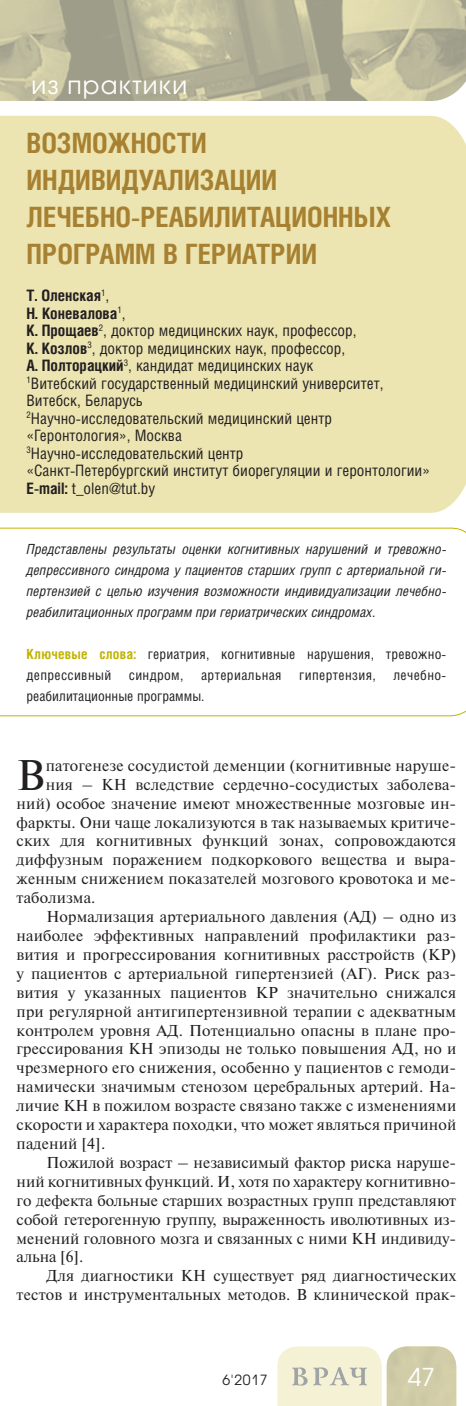
<style>
.page{position:relative;width:466px;height:1406px;background:#fff}
.page>*{position:absolute;margin:0;border:0;box-sizing:border-box;transform-origin:0 0}
.t1{font:42.7px "Newton C";color:#231f20}
.t2{font:700 28px/36.8px "Helios Cond";color:#a78131}
.t3{font:24.5px "Avant Garde Gothic C";letter-spacing:.05em;color:#fff}
.t4{font:15.75px "Newton C";letter-spacing:.01em;color:#231f20}
.t5{font:15.75px/17.5px "Helios Cond";color:#231f20}
.t6{font:italic 14px/21px "Helios Cond";color:#231f20;text-align:justify}
.t7{font:14px/21px "Helios Cond";letter-spacing:.015em;color:#231f20}
.t8{font:14px "Avant Garde Gothic C";color:#231f20}
.s1{font-weight:700}
.s2{font-weight:700;color:#c1b400}
</style>
<div class="page">
<svg style="left:277px;top:1346px;width:179px;height:59px;background:#e4e0c4"></svg>
<div style="left:0;top:116px;width:465px;height:397px;background:#ece5b2"></div>
<svg style="left:0;top:527px;width:465px;height:189px"></svg>
<svg style="left:0;top:0;width:430px;height:101px;background:#b9b699"></svg>
<img style="left:430px;top:0;width:35px;height:101px">
<h3 class="t3" style="left:31px;top:73px;width:157px">из практики</h3>
<h2 class="t2" style="left:27px;top:128px;width:365px">ВОЗМОЖНОСТИ<br>ИНДИВИДУАЛИЗАЦИИ<br>ЛЕЧЕБНО-РЕАБИЛИТАЦИОННЫХ<br>ПРОГРАММ В ГЕРИАТРИИ</h2>
<p class="t5" style="left:27px;top:288px;width:404px"><span class="s1">Т. Оленская</span><sup>1</sup>,<br><span class="s1">Н. Коневалова</span><sup>1</sup>,<br><span class="s1">К. Прощаев</span><sup>2</sup>, доктор медицинских наук, профессор,<br><span class="s1">К. Козлов</span><sup>3</sup>, доктор медицинских наук, профессор,<br><span class="s1">А. Полторацкий</span><sup>3</sup>, кандидат медицинских наук<br><sup>1</sup>Витебский государственный медицинский университет, Витебск, Беларусь<br><sup>2</sup>Научно-исследовательский медицинский центр «Геронтология», Москва<br><sup>3</sup>Научно-исследовательский центр<br>«Санкт-Петербургский институт биорегуляции и геронтологии» <span class="s1">E-mail:</span> t_olen@tut.by</p>
<p class="t6" style="left:27px;top:540px;width:421px">Представлены результаты оценки когнитивных нарушений и тревожно&shy;депрессивного синдрома у пациентов старших групп с артериальной ги&shy;пертензией с целью изучения возможности индивидуализации лечебно&shy;реабилитационных программ при гериатрических синдромах.</p>
<p class="t7" style="left:27px;top:645px;width:421px"><span class="s2">Ключевые слова:</span> гериатрия, когнитивные нарушения, тревожно&shy;депрессивный</p>
<p class="t7" style="left:129px;top:666px;width:56px">синдром,</p>
<p class="t7" style="left:201px;top:666px;width:82px">артериальная</p>
<p class="t7" style="left:299px;top:666px;width:78px">гипертензия,</p>
<p class="t7" style="left:393px;top:666px;width:54px">лечебно-</p>
<p class="t7" style="left:27px;top:687px;width:179px">реабилитационные программы.</p>
<h1 class="t1" style="left:17px;top:759px;width:30px">В</h1>
<p class="t4" style="left:46px;top:759px;width:411px">патогенезе сосудистой деменции (когнитивные наруше-</p>
<p class="t4" style="left:46px;top:778px;width:411px">ния – КН вследствие сердечно-сосудистых заболева-</p>
<p class="t4" style="left:17px;top:797px;width:441px">ний) особое значение имеют множественные мозговые ин-</p>
<p class="t4" style="left:17px;top:816px;width:441px">фаркты. Они чаще локализуются в так называемых критиче-</p>
<p class="t4" style="left:17px;top:835px;width:441px">ских для когнитивных функций зонах, сопровождаются</p>
<p class="t4" style="left:17px;top:854px;width:441px">диффузным поражением подкоркового вещества и выра-</p>
<p class="t4" style="left:17px;top:873px;width:441px">женным снижением показателей мозгового кровотока и ме-</p>
<p class="t4" style="left:17px;top:892px;width:80px">таболизма.</p>
<p class="t4" style="left:46px;top:911px;width:411px">Нормализация артериального давления (АД) – одно из</p>
<p class="t4" style="left:17px;top:930px;width:441px">наиболее эффективных направлений профилактики раз-</p>
<p class="t4" style="left:17px;top:948px;width:441px">вития и прогрессирования когнитивных расстройств (КР)</p>
<p class="t4" style="left:17px;top:967px;width:441px">у пациентов с артериальной гипертензией (АГ). Риск раз-</p>
<p class="t4" style="left:17px;top:986px;width:441px">вития у указанных пациентов КР значительно снижался</p>
<p class="t4" style="left:17px;top:1005px;width:441px">при регулярной антигипертензивной терапии с адекватным</p>
<p class="t4" style="left:17px;top:1024px;width:441px">контролем уровня АД. Потенциально опасны в плане про-</p>
<p class="t4" style="left:17px;top:1043px;width:441px">грессирования КН эпизоды не только повышения АД, но и</p>
<p class="t4" style="left:17px;top:1062px;width:441px">чрезмерного его снижения, особенно у пациентов с гемоди-</p>
<p class="t4" style="left:17px;top:1081px;width:441px">намически значимым стенозом церебральных артерий. На-</p>
<p class="t4" style="left:17px;top:1100px;width:441px">личие КН в пожилом возрасте связано также с изменениями</p>
<p class="t4" style="left:17px;top:1119px;width:441px">скорости и характера походки, что может являться причиной</p>
<p class="t4" style="left:17px;top:1137px;width:90px">падений [4].</p>
<p class="t4" style="left:46px;top:1156px;width:411px">Пожилой возраст – независимый фактор риска наруше-</p>
<p class="t4" style="left:17px;top:1175px;width:441px">ний когнитивных функций. И, хотя по характеру когнитивно-</p>
<p class="t4" style="left:17px;top:1194px;width:441px">го дефекта больные старших возрастных групп представляют</p>
<p class="t4" style="left:17px;top:1213px;width:441px">собой гетерогенную группу, выраженность иволютивных из-</p>
<p class="t4" style="left:17px;top:1232px;width:441px">менений головного мозга и связанных с ними КН индивиду-</p>
<p class="t4" style="left:17px;top:1251px;width:68px">альна [6].</p>
<p class="t4" style="left:46px;top:1270px;width:411px">Для диагностики КН существует ряд диагностических</p>
<p class="t4" style="left:17px;top:1289px;width:441px">тестов и инструментальных методов. В клинической прак-</p>
<p class="t8" style="left:222px;top:1373px;width:47px">6'2017</p>
<h3 class="t3" style="left:407px;top:1365px;width:29px">47</h3>
</div>
